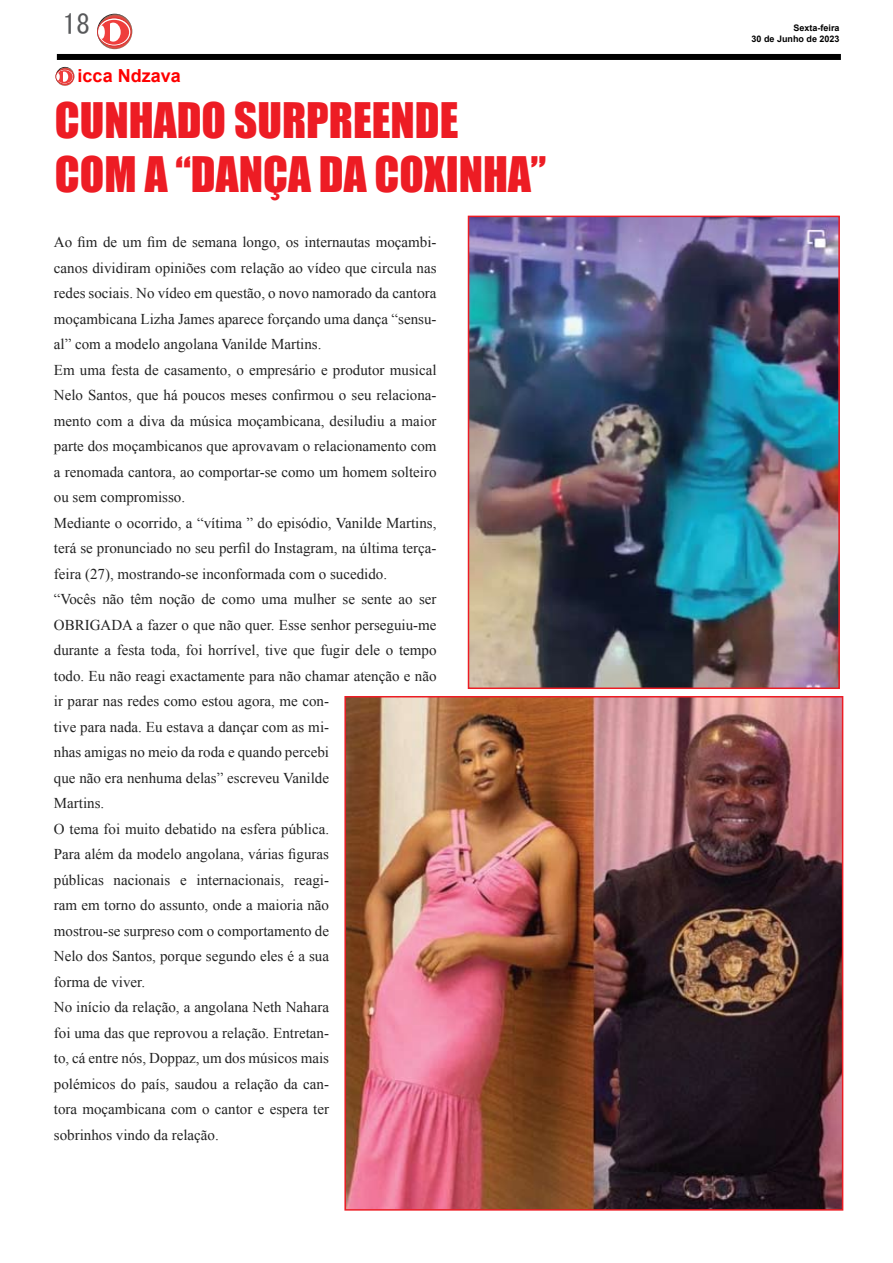
<style>
.page{position:relative;width:893px;height:1263px;background:#fff}
.page>*{position:absolute;margin:0;border:0;box-sizing:border-box;transform-origin:0 0}
.t1{font:45px/54px "Impact";color:#ed1c24}
.t2{font:27px "MS Gothic";color:#58595b}
.t3{font:700 18px "Arial";color:#fe0000}
.t4{font:15px/25.5px "Times New Roman";color:#222}
.t5{font:700 9px/10.8px "Arial";color:#000;text-align:right}
</style>
<div class="page">
<div style="left:57px;top:54px;width:784px;height:6px;background:#000"></div>
<svg style="left:97px;top:14px;width:35px;height:35px"></svg>
<svg style="left:98px;top:18px;width:33px;height:28px"></svg>
<div style="left:97px;top:18px;width:34px;height:28px;border:1px solid #d9322f;border-radius:50%"></div>
<div style="left:99px;top:20px;width:30px;height:25px;background:#ef3e3d;border-radius:50%"></div>
<div style="left:99px;top:26px;width:6px;height:13px;background:#fff;border-radius:50%"></div>
<div style="left:106px;top:23px;width:15px;height:19px;background:#fff;border-radius:50%"></div>
<hr style="left:106px;top:22px;width:4px;height:20px;background:#ef3e3d">
<svg style="left:56px;top:67px;width:18px;height:19px"></svg>
<div style="left:56px;top:69px;width:18px;height:15px;border:1px solid #d9322f;border-radius:50%"></div>
<svg style="left:57px;top:70px;width:16px;height:13px"></svg>
<svg style="left:60px;top:72px;width:8px;height:10px"></svg>
<svg style="left:57px;top:72px;width:5px;height:10px"></svg>
<img style="left:471px;top:219px;width:366px;height:467px">
<div style="left:468px;top:216px;width:372px;height:473px;border:2px solid #ed1c24"></div>
<img style="left:347px;top:699px;width:493px;height:508px">
<div style="left:344px;top:696px;width:499px;height:514px;border:2px solid #ed1c24"></div>
<h2 class="t2" style="left:63px;top:10px;width:28px">18</h2>
<p class="t3" style="left:78px;top:64px;width:105px">icca Ndzava</p>
<h1 class="t1" style="left:55px;top:92px;width:493px">CUNHADO SURPREENDE<br>COM A “DANÇA DA COXINHA”</h1>
<p class="t4" style="left:54px;top:229px;width:384px">Ao fim de um fim de semana longo, os internautas moçambi&shy;canos dividiram opiniões com relação ao vídeo que circula nas redes sociais. No vídeo em questão, o novo namorado da cantora moçambicana Lizha James aparece forçando uma dança “sensu&shy;al” com a modelo angolana Vanilde Martins.<br>Em uma festa de casamento, o empresário e produtor musical Nelo Santos, que há poucos meses confirmou o seu relaciona&shy;mento com a diva da música moçambicana, desiludiu a maior parte dos moçambicanos que aprovavam o relacionamento com a renomada cantora, ao comportar-se como um homem solteiro ou sem compromisso.<br>Mediante o ocorrido, a “vítima ” do episódio, Vanilde Martins, terá se pronunciado no seu perfil do Instagram, na última terça&shy;feira (27), mostrando-se inconformada com o sucedido.<br>“Vocês não têm noção de como uma mulher se sente ao ser OBRIGADA a fazer o que não quer. Esse senhor perseguiu-me durante a festa toda, foi horrível, tive que fugir dele o tempo todo. Eu não reagi exactamente para não chamar atenção e não ir parar nas redes como estou agora, me con-<br>tive para nada. Eu estava a dançar com as mi-<br>nhas amigas no meio da roda e quando percebi<br>que não era nenhuma delas” escreveu Vanilde<br>Martins.<br>O tema foi muito debatido na esfera pública.<br>Para além da modelo angolana, várias figuras<br>públicas nacionais e internacionais, reagi-<br>ram em torno do assunto, onde a maioria não<br>mostrou-se surpreso com o comportamento de<br>Nelo dos Santos, porque segundo eles é a sua<br>forma de viver.<br>No início da relação, a angolana Neth Nahara<br>foi uma das que reprovou a relação. Entretan-<br>to, cá entre nós, Doppaz, um dos músicos mais<br>polémicos do país, saudou a relação da can-<br>tora moçambicana com o cantor e espera ter<br>sobrinhos vindo da relação.</p>
<p class="t5" style="left:751px;top:23px;width:90px">Sexta-feira<br>30 de Junho de 2023</p>
</div>
